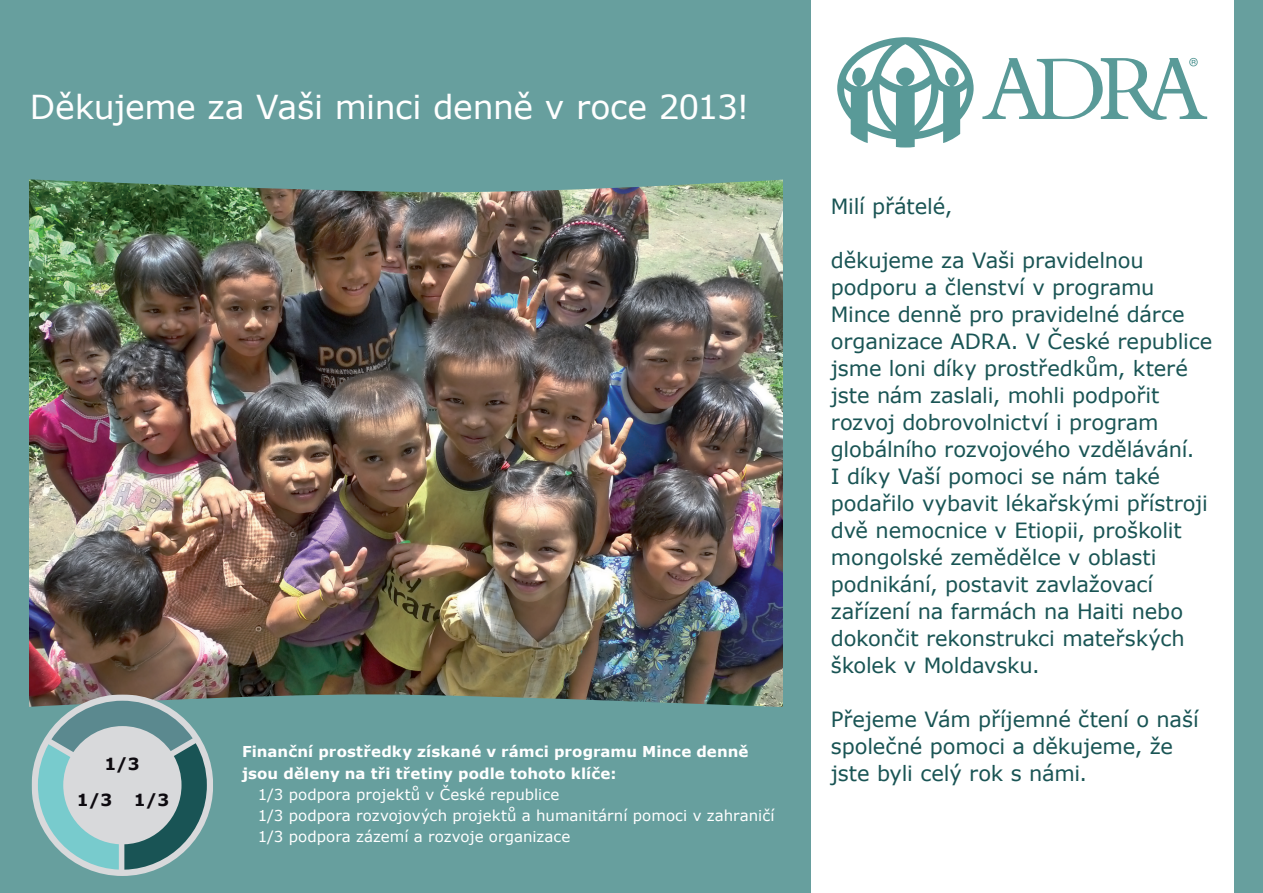
<style>
.page{position:relative;width:1263px;height:893px;background:#679f9e}
.page>*{position:absolute;margin:0;border:0;box-sizing:border-box;transform-origin:0 0}
.t1{font:33px "Verdana";letter-spacing:-.01em;color:#fff}
.t2{font:21px/27px "Verdana";letter-spacing:-.01em;color:#195454}
.t3{font:700 16.65px/35.1px "Verdana";color:#0e0b10}
.t4{font:15px/21px "Verdana";letter-spacing:.005em;color:#fff}
.t5{font:700 15px/21px "Verdana";letter-spacing:.005em;color:#fff}
</style>
<div class="page">
<div style="left:811px;top:0;width:422px;height:893px;background:#fff"></div>
<img style="left:30px;top:193px;width:752px;height:501px">
<svg style="left:29px;top:694px;width:754px;height:97px"></svg>
<img style="left:29px;top:179px;width:754px;height:14px">
<svg style="left:837px;top:37px;width:136px;height:111px"></svg>
<svg style="left:982px;top:58px;width:225px;height:62px"></svg>
<svg style="left:32px;top:694px;width:181px;height:182px"></svg>
<h1 class="t1" style="left:30px;top:84px;width:721px">Děkujeme za Vaši minci denně v roce 2013!</h1>
<p class="t3" style="left:77px;top:746px;width:64px;text-indent:27px">1/3<br>1/3</p>
<p class="t3" style="left:134px;top:781px;width:37px">1/3</p>
<p class="t5" style="left:242px;top:741px;width:508px">Finanční prostředky získané v rámci programu Mince denně jsou děleny na tři třetiny podle tohoto klíče:</p>
<p class="t4" style="left:258px;top:783px;width:518px">1/3 podpora projektů v České republice<br>1/3 podpora rozvojových projektů a humanitární pomoci v zahraničí<br>1/3 podpora zázemí a rozvoje organizace</p>
<p class="t2" style="left:831px;top:192px;width:123px">Milí přátelé,</p>
<p class="t2" style="left:831px;top:246px;width:383px">děkujeme za Vaši pravidelnou podporu a členství v programu<br>Mince denně pro pravidelné dárce organizace ADRA. V České republice jsme loni díky prostředkům, které jste nám zaslali, mohli podpořit rozvoj dobrovolnictví i program globálního rozvojového vzdělávání.<br>I díky Vaší pomoci se nám také podařilo vybavit lékařskými přístroji dvě nemocnice v Etiopii, proškolit mongolské zemědělce v oblasti podnikání, postavit zavlažovací zařízení na farmách na Haiti nebo dokončit rekonstrukci mateřských školek v Moldavsku.</p>
<p class="t2" style="left:831px;top:705px;width:369px">Přejeme Vám příjemné čtení o naší společné pomoci a děkujeme, že jste byli celý rok s námi.</p>
</div>
